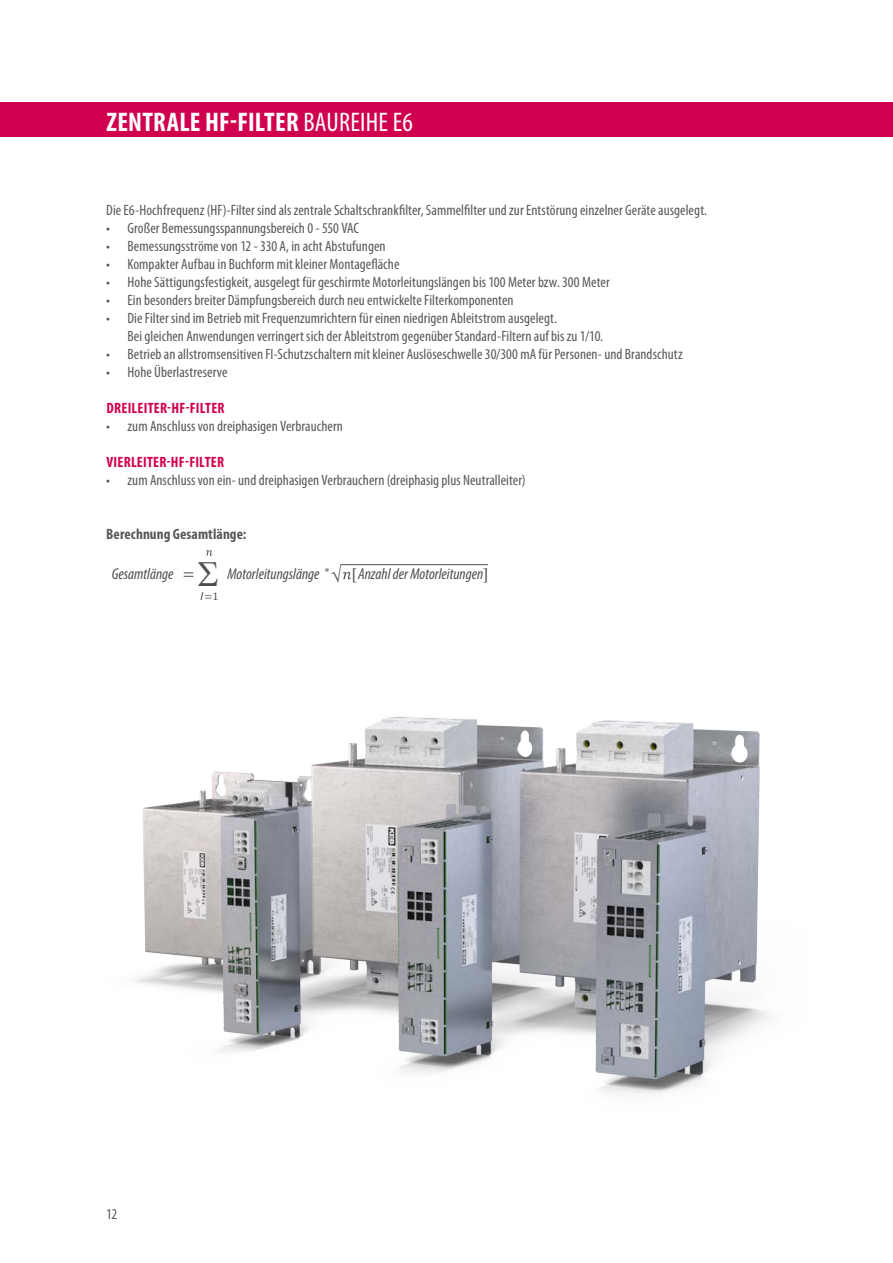
<style>
.page{position:relative;width:893px;height:1263px;background:#fff}
.page>*{position:absolute;margin:0;border:0;box-sizing:border-box;transform-origin:0 0}
.ragged_10pt{font:700 condensed 27px "Myriad Pro";letter-spacing:.01em;color:#fff}
.t1{font:italic condensed 15.75px "Myriad Pro";color:#4e4e4d}
.t2{font:15.75px "Cambria Math";color:#4e4e4d}
.ragged_10pt-2{font:condensed 15px/18px "Myriad Pro";letter-spacing:.005em;color:#57585a}
.ragged_10pt-3{font:700 condensed 15px "Myriad Pro";letter-spacing:.015em;color:#d1004f}
.ragged_10pt-4{font:700 condensed 15px "Myriad Pro";letter-spacing:.005em;color:#57585a}
.t3{font:10.95px "Cambria Math";color:#4e4e4d}
.s1{font-weight:400}
.s2{font-size:15.75px}
.s3{font-family:"Cambria Math";font-style:normal;font-stretch:normal}
</style>
<div class="page">
<div style="left:0;top:102px;width:893px;height:34px;background:#d1004f"></div>
<img style="left:135px;top:716px;width:634px;height:378px">
<svg style="left:343px;top:572px;width:8px;height:7px"></svg>
<svg style="left:200px;top:593px;width:3px;height:6px"></svg>
<hr style="left:341px;top:564px;width:147px;height:1px;background:#4e4e4d">
<svg style="left:206px;top:550px;width:7px;height:6px"></svg>
<p class="ragged_10pt" style="left:107px;top:105px;width:308px">ZENTRALE HF-FILTER <span class="s1">BAUREIHE E6</span></p>
<p class="ragged_10pt-2" style="left:106px;top:201px;width:602px">Die E6-Hochfrequenz (HF)-Filter sind als zentrale Schaltschrankfilter, Sammelfilter und zur Entstörung einzelner Geräte ausgelegt.</p>
<p class="ragged_10pt-2" style="left:106px;top:219px;width:254px">• Großer Bemessungsspannungsbereich 0 - 550 VAC</p>
<p class="ragged_10pt-2" style="left:106px;top:237px;width:281px">• Bemessungsströme von 12 - 330 A, in acht Abstufungen</p>
<p class="ragged_10pt-2" style="left:106px;top:255px;width:295px">• Kompakter Aufbau in Buchform mit kleiner Montagefläche</p>
<p class="ragged_10pt-2" style="left:106px;top:273px;width:505px">• Hohe Sättigungsfestigkeit, ausgelegt für geschirmte Motorleitungslängen bis 100 Meter bzw. 300 Meter</p>
<p class="ragged_10pt-2" style="left:106px;top:291px;width:409px">• Ein besonders breiter Dämpfungsbereich durch neu entwickelte Filterkomponenten</p>
<p class="ragged_10pt-2" style="left:128px;top:309px;width:477px;text-indent:-21px">• Die Filter sind im Betrieb mit Frequenzumrichtern für einen niedrigen Ableitstrom ausgelegt.<br>Bei gleichen Anwendungen verringert sich der Ableitstrom gegenüber Standard-Filtern auf bis zu 1/10.</p>
<p class="ragged_10pt-2" style="left:106px;top:345px;width:578px">• Betrieb an allstromsensitiven FI-Schutzschaltern mit kleiner Auslöseschwelle 30/300 mA für Personen- und Brandschutz</p>
<p class="ragged_10pt-2" style="left:106px;top:363px;width:123px">• Hohe Überlastreserve</p>
<p class="ragged_10pt-3" style="left:106px;top:399px;width:120px">DREILEITER-HF-FILTER</p>
<p class="ragged_10pt-2" style="left:106px;top:417px;width:238px">• zum Anschluss von dreiphasigen Verbrauchern</p>
<p class="ragged_10pt-3" style="left:106px;top:453px;width:119px">VIERLEITER-HF-FILTER</p>
<p class="ragged_10pt-2" style="left:106px;top:471px;width:421px">• zum Anschluss von ein- und dreiphasigen Verbrauchern (dreiphasig plus Neutralleiter)</p>
<p class="ragged_10pt-4" style="left:106px;top:525px;width:142px">Berechnung Gesamtlänge:</p>
<p class="t2" style="left:183px;top:565px;width:13px">=</p>
<p class="t3" style="left:325px;top:563px;width:34px">∗√ <span class="s2">[</span></p>
<p class="t3" style="left:204px;top:589px;width:16px">=1</p>
<p class="t1" style="left:112px;top:565px;width:63px">Gesamtlänge</p>
<p class="t1" style="left:227px;top:565px;width:94px">Motorleitungslänge</p>
<p class="t1" style="left:358px;top:565px;width:132px">Anzahl der Motorleitungen<span class="s3">]</span></p>
<p class="ragged_10pt-2" style="left:106px;top:1205px;width:12px">12</p>
</div>
